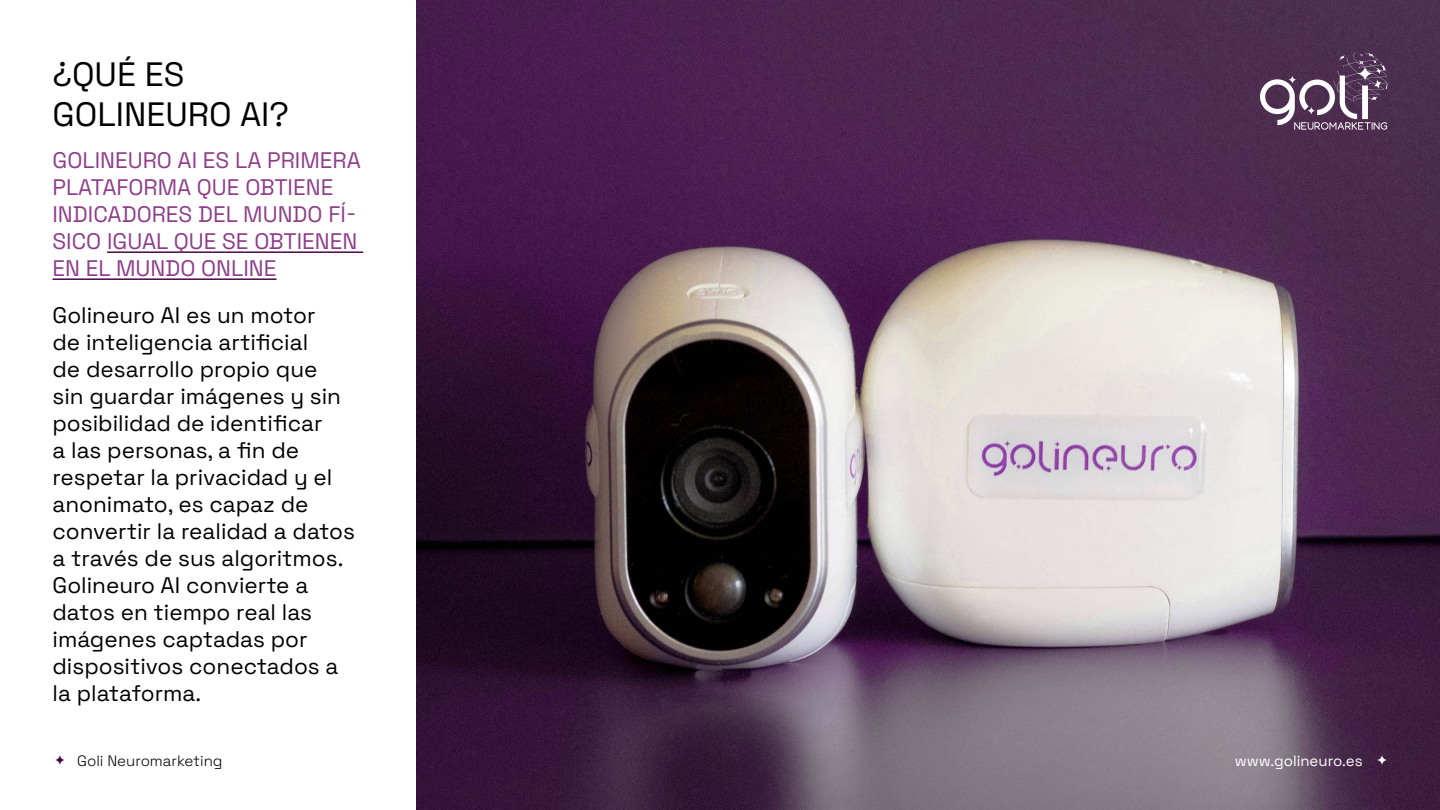
<style>
.page{position:relative;width:1440px;height:810px;background:#fff}
.page>*{position:absolute;margin:0;border:0;box-sizing:border-box;transform-origin:0 0}
.t1{font:300 33.75px/40.5px "Space Grotesk";color:#000}
.t2{font:300 22.5px/27px "Space Grotesk";color:#000}
.t3{font:300 22.5px/27px "Space Grotesk";color:#8f3d8a}
.t4{font:300 15px "Space Grotesk";color:#000}
.t5{font:300 15px "Space Grotesk";color:#fff}
</style>
<div class="page">
<svg style="left:54px;top:754px;width:11px;height:12px"></svg>
<img style="left:416px;top:0;width:1024px;height:810px">
<svg style="left:1376px;top:754px;width:12px;height:12px"></svg>
<hr style="left:107px;top:251px;width:256px;height:2px;background:#480947">
<hr style="left:52px;top:278px;width:225px;height:2px;background:#480947">
<svg style="left:1260px;top:52px;width:127px;height:78px;background:#715873"></svg>
<h1 class="t1" style="left:52px;top:52px;width:238px">¿QUÉ ES<br>GOLINEURO AI?</h1>
<p class="t3" style="left:52px;top:146px;width:310px">GOLINEURO AI ES LA PRIMERA<br>PLATAFORMA QUE OBTIENE<br>INDICADORES DEL MUNDO FÍ-<br>SICO IGUAL QUE SE OBTIENEN<br>EN EL MUNDO ONLINE</p>
<p class="t2" style="left:52px;top:300px;width:304px">Golineuro AI es un motor<br>de inteligencia artificial<br>de desarrollo propio que<br>sin guardar imágenes y sin posibilidad de identificar<br>a las personas, a fin de respetar la privacidad y el anonimato, es capaz de convertir la realidad a datos a través de sus algoritmos.<br>Golineuro AI convierte a datos en tiempo real las imágenes captadas por dispositivos conectados a la plataforma.</p>
<p class="t4" style="left:77px;top:749px;width:147px">Goli Neuromarketing</p>
<p class="t5" style="left:1235px;top:749px;width:129px">www.golineuro.es</p>
</div>
